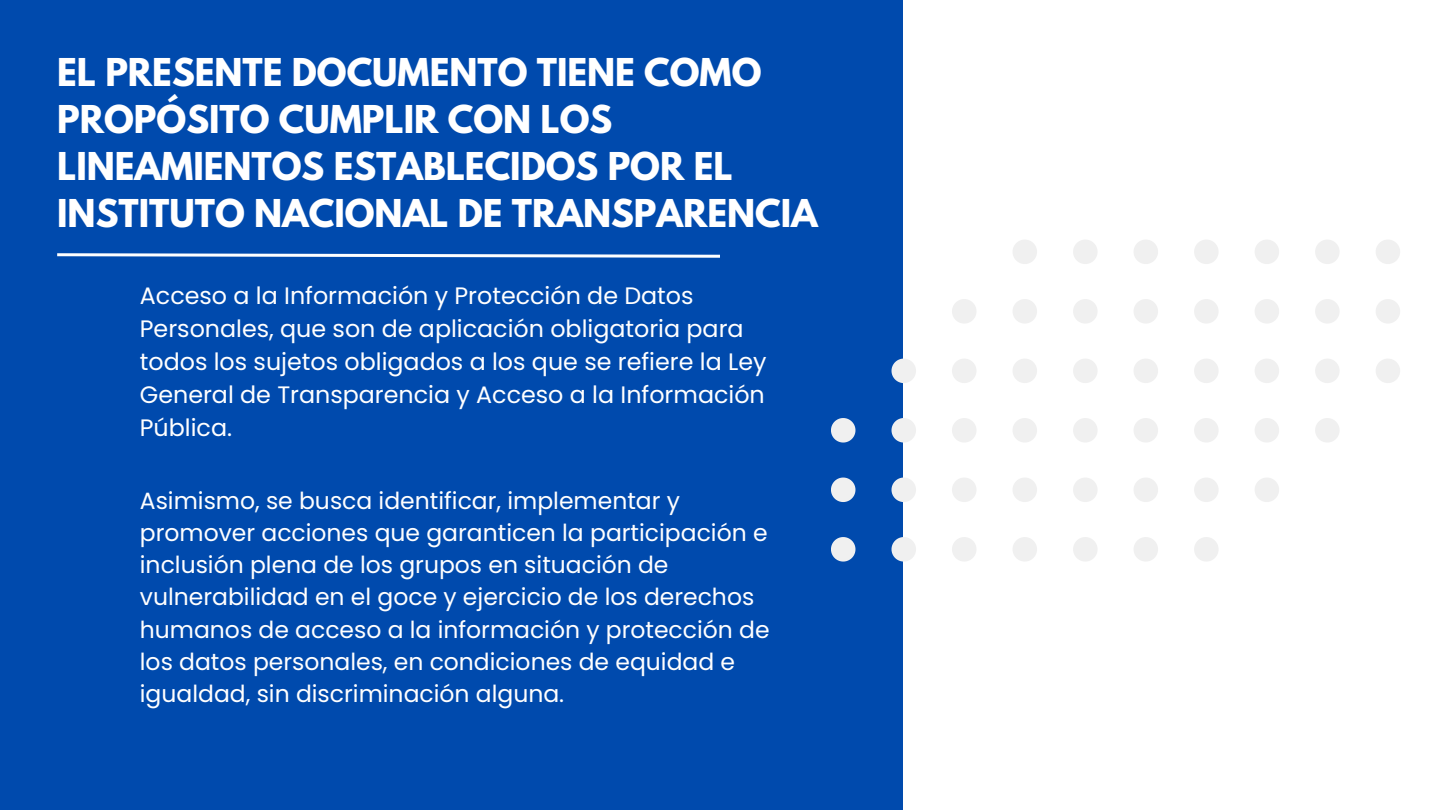
<style>
.page{position:relative;width:1440px;height:810px;background:#fff}
.page>*{position:absolute;margin:0;border:0;box-sizing:border-box;transform-origin:0 0}
.t1{font:700 34px/47.2px "League Spartan";color:#fff}
.t2{font:23.8px/33px "Poppins";color:#fff}
.t3{font:23.5px/32.2px "Poppins";color:#fff}
</style>
<div class="page">
<div style="left:0;top:0;width:903px;height:810px;background:#004aad"></div>
<svg style="left:57px;top:253px;width:663px;height:5px"></svg>
<svg style="left:1013px;top:240px;width:24px;height:24px"></svg>
<svg style="left:1073px;top:240px;width:24px;height:24px"></svg>
<svg style="left:1134px;top:240px;width:24px;height:24px"></svg>
<svg style="left:1194px;top:240px;width:24px;height:24px"></svg>
<svg style="left:1255px;top:240px;width:24px;height:24px"></svg>
<svg style="left:1315px;top:240px;width:24px;height:24px"></svg>
<svg style="left:1376px;top:240px;width:24px;height:24px"></svg>
<svg style="left:952px;top:299px;width:24px;height:24px"></svg>
<svg style="left:1013px;top:299px;width:24px;height:24px"></svg>
<svg style="left:1073px;top:299px;width:24px;height:24px"></svg>
<svg style="left:1134px;top:299px;width:24px;height:24px"></svg>
<svg style="left:1194px;top:299px;width:24px;height:24px"></svg>
<svg style="left:1255px;top:299px;width:24px;height:24px"></svg>
<svg style="left:1315px;top:299px;width:24px;height:24px"></svg>
<svg style="left:1376px;top:299px;width:24px;height:24px"></svg>
<svg style="left:892px;top:359px;width:24px;height:24px"></svg>
<svg style="left:952px;top:359px;width:24px;height:24px"></svg>
<svg style="left:1013px;top:359px;width:24px;height:24px"></svg>
<svg style="left:1073px;top:359px;width:24px;height:24px"></svg>
<svg style="left:1134px;top:359px;width:24px;height:24px"></svg>
<svg style="left:1194px;top:359px;width:24px;height:24px"></svg>
<svg style="left:1255px;top:359px;width:24px;height:24px"></svg>
<svg style="left:1315px;top:359px;width:24px;height:24px"></svg>
<svg style="left:1376px;top:359px;width:24px;height:24px"></svg>
<svg style="left:831px;top:418px;width:24px;height:25px"></svg>
<svg style="left:892px;top:418px;width:24px;height:25px"></svg>
<svg style="left:952px;top:418px;width:24px;height:24px"></svg>
<svg style="left:1013px;top:418px;width:24px;height:24px"></svg>
<svg style="left:1073px;top:418px;width:24px;height:24px"></svg>
<svg style="left:1134px;top:418px;width:24px;height:24px"></svg>
<svg style="left:1194px;top:418px;width:24px;height:24px"></svg>
<svg style="left:1255px;top:418px;width:24px;height:24px"></svg>
<svg style="left:1315px;top:418px;width:24px;height:24px"></svg>
<svg style="left:831px;top:478px;width:24px;height:24px"></svg>
<svg style="left:892px;top:478px;width:24px;height:24px"></svg>
<svg style="left:952px;top:478px;width:24px;height:24px"></svg>
<svg style="left:1013px;top:478px;width:24px;height:24px"></svg>
<svg style="left:1073px;top:478px;width:24px;height:24px"></svg>
<svg style="left:1134px;top:478px;width:24px;height:24px"></svg>
<svg style="left:1194px;top:478px;width:24px;height:24px"></svg>
<svg style="left:1255px;top:478px;width:24px;height:24px"></svg>
<svg style="left:831px;top:537px;width:24px;height:25px"></svg>
<svg style="left:892px;top:537px;width:24px;height:25px"></svg>
<svg style="left:952px;top:537px;width:24px;height:24px"></svg>
<svg style="left:1013px;top:537px;width:24px;height:24px"></svg>
<svg style="left:1073px;top:537px;width:24px;height:24px"></svg>
<svg style="left:1134px;top:537px;width:24px;height:24px"></svg>
<svg style="left:1194px;top:537px;width:24px;height:24px"></svg>
<p class="t1" style="left:57px;top:53px;width:762px">EL PRESENTE DOCUMENTO TIENE COMO<br>PROPÓSITO CUMPLIR CON LOS<br>LINEAMIENTOS ESTABLECIDOS POR EL<br>INSTITUTO NACIONAL DE TRANSPARENCIA</p>
<p class="t2" style="left:140px;top:279px;width:628px">Acceso a la Información y Protección de Datos Personales, que son de aplicación obligatoria para todos los sujetos obligados a los que se refiere la Ley General de Transparencia y Acceso a la Información Pública.</p>
<p class="t3" style="left:140px;top:484px;width:631px">Asimismo, se busca identificar, implementar y promover acciones que garanticen la participación e inclusión plena de los grupos en situación de vulnerabilidad en el goce y ejercicio de los derechos humanos de acceso a la información y protección de los datos personales, en condiciones de equidad e igualdad, sin discriminación alguna.</p>
</div>
